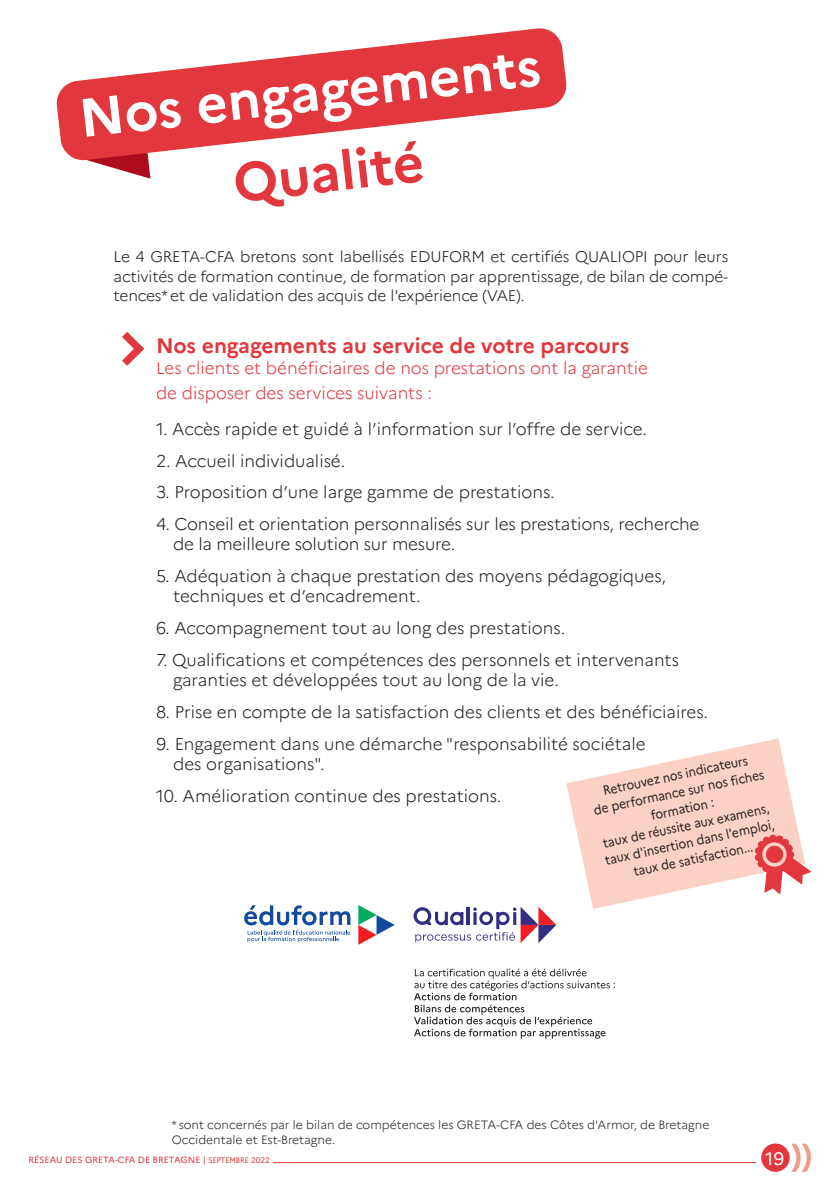
<style>
.page{position:relative;width:840px;height:1191px;background:#fff}
.page>*{position:absolute;margin:0;border:0;box-sizing:border-box;transform-origin:0 0}
.t1{font:700 54px "Marianne";color:#fff}
.t2{font:700 54px "Marianne";color:#e1373d}
.t3{font:700 21px "Marianne";color:#e1373d}
.t4{font:18px "Marianne";color:#fff}
.t5{font:300 17px/20px "Marianne";color:#231f20}
.t6{font:300 17px "Marianne";color:#e1373d}
.t7{font:300 15.4px/19.6px "Marianne";letter-spacing:-.01em;color:#231f20;text-align:justify}
.t8{font:13.2px/17.2px "Marianne";color:#231f20;text-align:center;scale:.9 1}
.t9{font:300 12px/14.4px "Marianne";color:#231f20}
.t10{font:9px "Marianne";color:#e1373d}
.s1{font-size:8px}
</style>
<div class="page">
<hr style="left:273px;top:1162px;width:482px;height:1px;background:#e1373d">
<div style="left:760px;top:1143px;width:29px;height:28px;background:#e1373d;border-radius:50%"></div>
<svg style="left:791px;top:1143px;width:19px;height:28px"></svg>
<svg style="left:566px;top:738px;width:233px;height:171px;fill:#fbd0c5"></svg>
<svg style="left:754px;top:834px;width:57px;height:60px"></svg>
<svg style="left:122px;top:332px;width:22px;height:34px"></svg>
<svg style="left:90px;top:161px;width:60px;height:18px"></svg>
<svg style="left:56px;top:28px;width:511px;height:133px;fill:#e1373d"></svg>
<div style="left:225px;top:886px;width:349px;height:77px;background:#fff"></div>
<svg style="left:414px;top:968px;width:200px;height:70px"></svg>
<svg style="left:413px;top:907px;width:143px;height:36px"></svg>
<svg style="left:244px;top:905px;width:106px;height:37px"></svg>
<svg style="left:358px;top:905px;width:36px;height:39px"></svg>
<p class="t1" style="left:75px;top:88px;width:465px;rotate:-7deg">Nos engagements</p>
<p class="t2" style="left:229px;top:151px;width:193px;rotate:-7deg">Qualité</p>
<p class="t7" style="left:113px;top:247px;width:616px">Le 4 GRETA-CFA bretons sont labellisés EDUFORM et certifiés QUALIOPI pour leurs activités de formation continue, de formation par apprentissage, de bilan de compé&shy;tences* et de validation des acquis de l'expérience (VAE).</p>
<p class="t3" style="left:156px;top:333px;width:474px">Nos engagements au service de votre parcours</p>
<p class="t6" style="left:156px;top:357px;width:493px">Les clients et bénéficiaires de nos prestations ont la garantie</p>
<p class="t6" style="left:156px;top:382px;width:277px">de disposer des services suivants :</p>
<p class="t5" style="left:156px;top:418px;width:492px">1. Accès rapide et guidé à l’information sur l’offre de service.</p>
<p class="t5" style="left:156px;top:450px;width:191px">2. Accueil individualisé.</p>
<p class="t5" style="left:156px;top:482px;width:400px">3. Proposition d’une large gamme de prestations.</p>
<p class="t5" style="left:173px;top:514px;width:527px;text-indent:-17px">4. Conseil et orientation personnalisés sur les prestations, recherche de la meilleure solution sur mesure.</p>
<p class="t5" style="left:173px;top:566px;width:494px;text-indent:-17px">5. Adéquation à chaque prestation des moyens pédagogiques, techniques et d’encadrement.</p>
<p class="t5" style="left:156px;top:618px;width:410px">6. Accompagnement tout au long des prestations.</p>
<p class="t5" style="left:173px;top:650px;width:507px;text-indent:-17px">7. Qualifications et compétences des personnels et intervenants garanties et développées tout au long de la vie.</p>
<p class="t5" style="left:156px;top:702px;width:553px">8. Prise en compte de la satisfaction des clients et des bénéficiaires.</p>
<p class="t5" style="left:173px;top:734px;width:474px;text-indent:-17px">9. Engagement dans une démarche "responsabilité sociétale des organisations".</p>
<p class="t5" style="left:156px;top:786px;width:347px">10. Amélioration continue des prestations.</p>
<p class="t8" style="left:588px;top:785px;width:194px;rotate:-12deg">Retrouvez nos indicateurs<br>de performance sur nos fiches formation :<br>taux de réussite aux examens, taux d'insertion dans l'emploi, taux de satisfaction...</p>
<p class="t9" style="left:171px;top:1117px;width:539px">* sont concernés par le bilan de compétences les GRETA-CFA des Côtes d'Armor, de Bretagne<br>Occidentale et Est-Bretagne.</p>
<p class="t10" style="left:28px;top:1154px;width:243px">RÉSEAU DES GRETA-CFA DE BRETAGNE | <span class="s1">SEPTEMBRE 2022</span></p>
<p class="t4" style="left:764px;top:1147px;width:21px">19</p>
</div>
